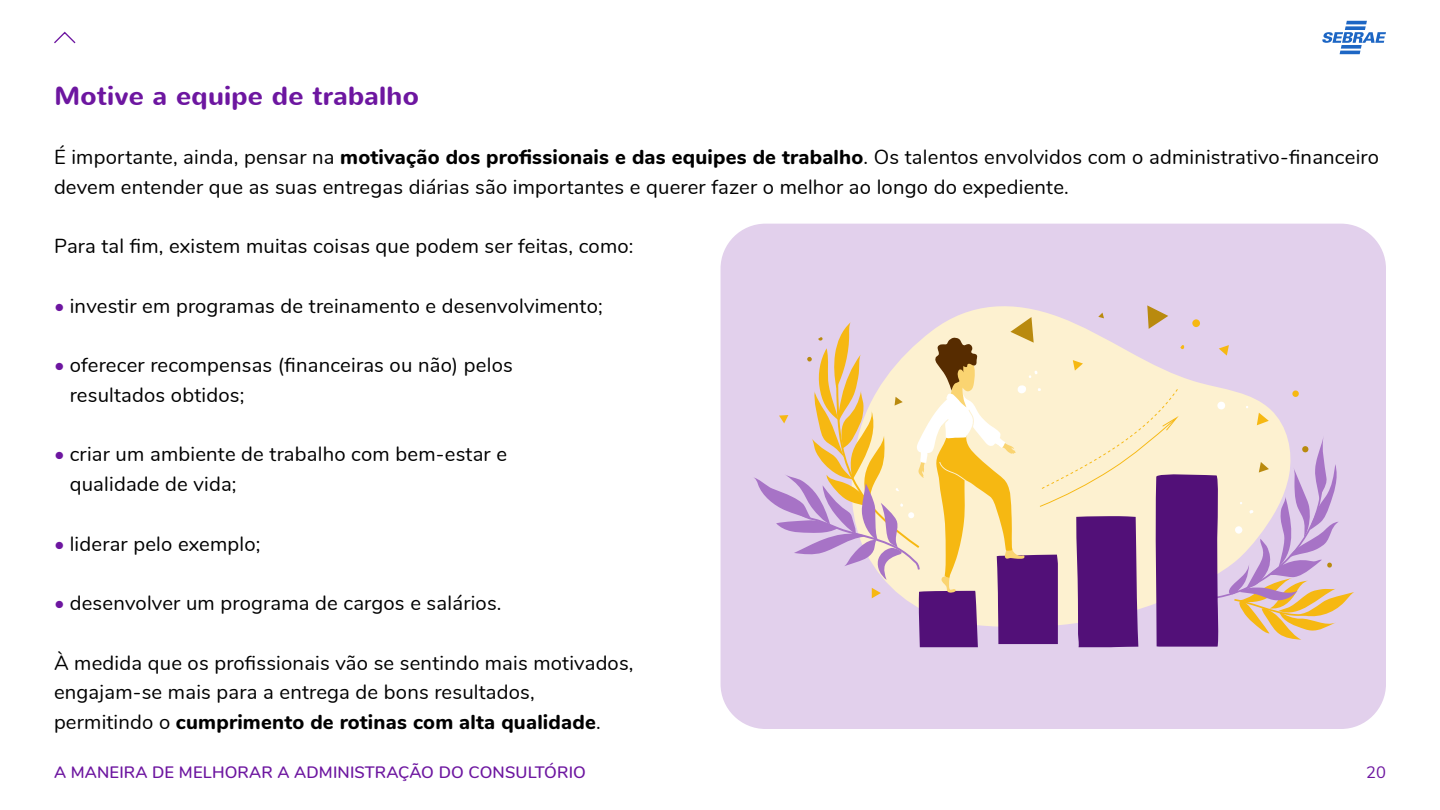
<style>
.page{position:relative;width:1440px;height:810px;background:#fff}
.page>*{position:absolute;margin:0;border:0;box-sizing:border-box;transform-origin:0 0}
.t1{font:700 26.25px "Nunito";letter-spacing:.01em;color:#6d16a0}
.t2{font:20.25px/29.7px "Nunito";letter-spacing:.01em;color:#000}
.t3{font:600 16.5px "Nunito";letter-spacing:.01em;color:#6d16a0}
.t4{font:16.5px "Nunito";color:#6d16a0}
.s1{font-weight:800}
.s2{color:#6d16a0}
</style>
<div class="page">
<svg style="left:54px;top:31px;width:22px;height:13px"></svg>
<div style="left:721px;top:224px;width:665px;height:505px;background:#e2d0ec;border-radius:45px"></div>
<svg style="left:754px;top:305px;width:600px;height:342px"></svg>
<div style="left:1192px;top:319px;width:8px;height:8px;background:#f6b812;border-radius:50%"></div>
<svg style="left:1322px;top:21px;width:64px;height:33px"></svg>
<p class="t1" style="left:54px;top:78px;width:366px">Motive a equipe de trabalho</p>
<p class="t2" style="left:54px;top:141px;width:1327px">É importante, ainda, pensar na <span class="s1">motivação dos profissionais e das equipes de trabalho</span>. Os talentos envolvidos com o administrativo-financeiro devem entender que as suas entregas diárias são importantes e querer fazer o melhor ao longo do expediente.</p>
<p class="t2" style="left:54px;top:230px;width:581px">Para tal fim, existem muitas coisas que podem ser feitas, como:</p>
<p class="t2" style="left:54px;top:290px;width:550px"><span class="s2">•</span> investir em programas de treinamento e desenvolvimento;</p>
<p class="t2" style="left:70px;top:349px;width:445px;text-indent:-16px"><span class="s2">•</span> oferecer recompensas (financeiras ou não) pelos resultados obtidos;</p>
<p class="t2" style="left:70px;top:438px;width:439px;text-indent:-16px"><span class="s2">•</span> criar um ambiente de trabalho com bem-estar e qualidade de vida;</p>
<p class="t2" style="left:54px;top:528px;width:208px"><span class="s2">•</span> liderar pelo exemplo;</p>
<p class="t2" style="left:54px;top:587px;width:449px"><span class="s2">•</span> desenvolver um programa de cargos e salários.</p>
<p class="t2" style="left:54px;top:647px;width:581px">À medida que os profissionais vão se sentindo mais motivados, engajam-se mais para a entrega de bons resultados, permitindo o <span class="s1">cumprimento de rotinas com alta qualidade</span>.</p>
<p class="t3" style="left:54px;top:760px;width:534px">A MANEIRA DE MELHORAR A ADMINISTRAÇÃO DO CONSULTÓRIO</p>
<p class="t4" style="left:1366px;top:760px;width:21px">20</p>
</div>
